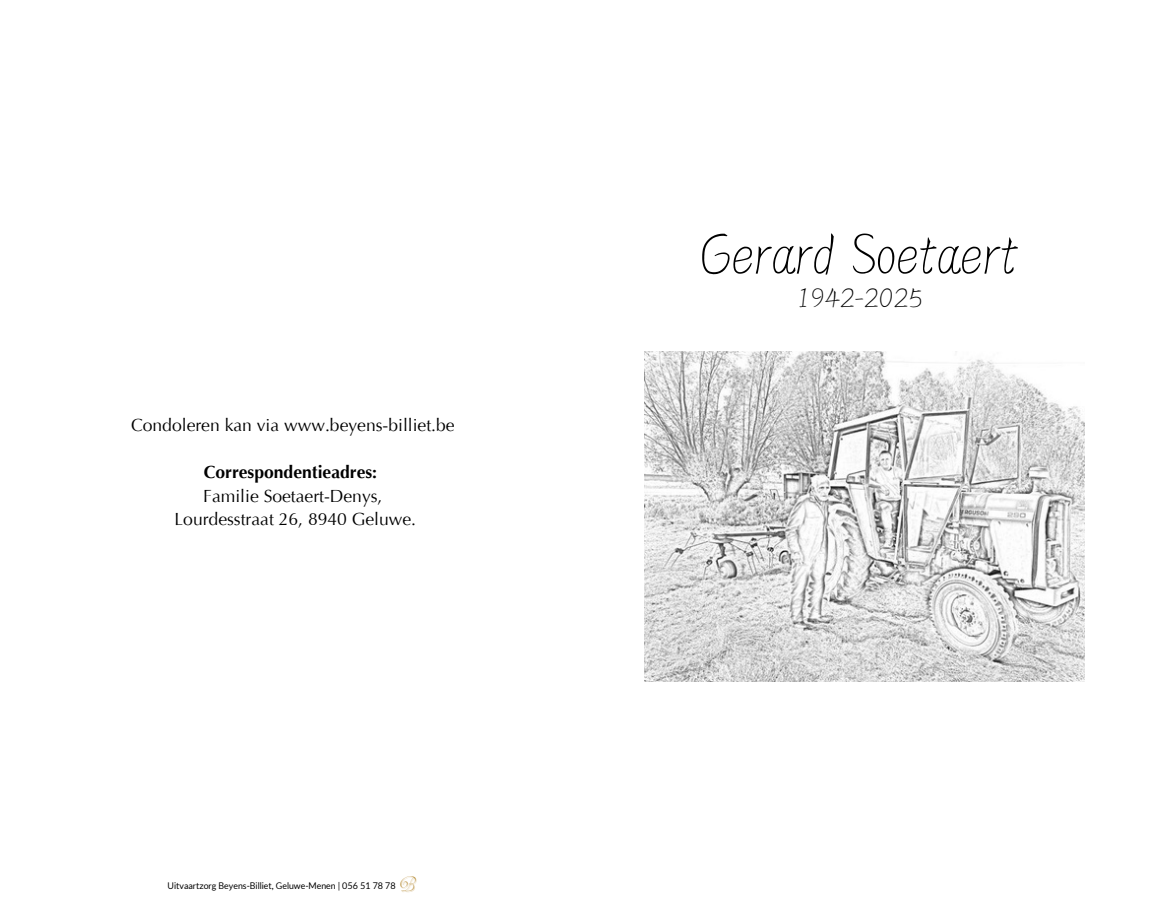
<style>
.page{position:relative;width:1161px;height:913px;background:#fff}
.page>*{position:absolute;margin:0;border:0;box-sizing:border-box;transform-origin:0 0}
.t1{font:62.65px "Canva He Wu Jing Shu Latin";color:#000}
.t2{font:29.4px "Canva He Wu Jing Shu Latin";color:#000}
.t3{font:17.5px/23.6px "Optima LT Pro";color:#000;text-align:center}
.t4{font:700 17.5px "Optima LT Pro";color:#000}
.t5{font:9.1px "Alilato";color:#000}
.s1{font-family:"Vanden Velde Script";font-size:19.78px;color:rgb(187 146 64/.4)}
</style>
<div class="page">
<img style="left:644px;top:351px;width:440px;height:330px">
<p class="t3" style="left:131px;top:413px;width:325px">Condoleren kan via www.beyens-billiet.be</p>
<p class="t4" style="left:204px;top:461px;width:175px">Correspondentieadres:</p>
<p class="t3" style="left:174px;top:484px;width:243px">Familie Soetaert-Denys,<br>Lourdesstraat 26, 8940 Geluwe.</p>
<p class="t5" style="left:167px;top:879px;width:249px">Uitvaartzorg Beyens-Billiet, Geluwe-Menen | 056 51 78 78 <span class="s1">B</span></p>
<h1 class="t1" style="left:700px;top:213px;width:319px">Gerard Soetaert</h1>
<h2 class="t2" style="left:795px;top:278px;width:128px">1942-2025</h2>
</div>
